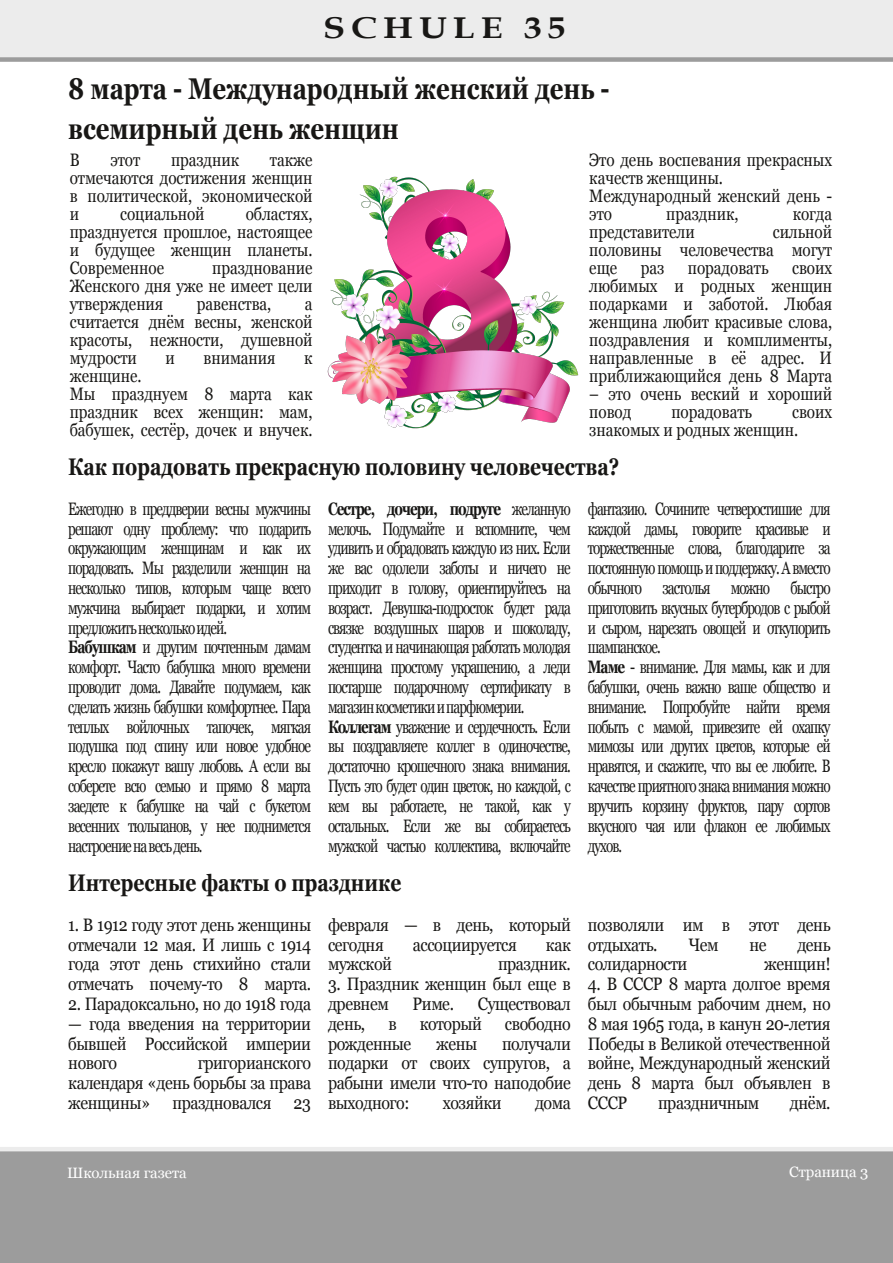
<style>
.page{position:relative;width:893px;height:1263px;background:#fff}
.page>*{position:absolute;margin:0;border:0;box-sizing:border-box;transform-origin:0 0}
.t1{font:700 30px/39.6px "Georgia";color:#181715;scale:.8 1}
.t2{font:700 30px "Book Antiqua";letter-spacing:.165em;color:#181715;scale:1.2 1}
.t3{font:700 24px "Georgia";color:#181715;scale:.8 1}
.t4{font:18px/19.8px "Georgia";letter-spacing:-.065em;color:#181715;scale:.75 1}
.t5{font:18px/19.8px "Georgia";letter-spacing:-.065em;color:#181715;text-align:justify;scale:.89 1}
.t6{font:18px/18px "Georgia";letter-spacing:-.065em;color:#181715;text-align:justify;scale:.85 1}
.t7{font:18px/19.8px "Georgia";letter-spacing:-.025em;color:#181715;scale:.89 1}
.t8{font:18px/18px "Georgia";letter-spacing:-.005em;color:#181715;scale:.85 1}
.t9{font:18px/18px "Georgia";color:#181715;scale:.85 1}
.t10{font:15px "Georgia";letter-spacing:-.005em;color:#fff}
.s1{font-weight:700}
</style>
<div class="page">
<div style="left:0;top:1147px;width:893px;height:116px;background:#9c9c9c"></div>
<svg style="left:0;top:0;width:893px;height:62px;background:#e6e6e6"></svg>
<img style="left:327px;top:176px;width:252px;height:253px">
<h1 class="t2" style="left:323px;top:11px;width:204px">SCHULE 35</h1>
<h1 class="t1" style="left:68px;top:69px;width:678px">8 марта - Международный женский день - всемирный день женщин</h1>
<p class="t6" style="left:70px;top:150px;width:13px">В</p>
<p class="t6" style="left:110px;top:150px;width:37px">этот</p>
<p class="t8" style="left:171px;top:150px;width:82px">праздник</p>
<p class="t9" style="left:589px;top:151px;width:287px">Это день воспевания прекрасных качеств женщины.<br>Международный женский день - это</p>
<p class="t6" style="left:70px;top:150px;width:287px;text-indent:200px">также отмечаются достижения женщин в политической, экономической и</p>
<p class="t6" style="left:70px;top:204px;width:287px;text-indent:176px">областях, празднуется прошлое, настоящее и будущее женщин планеты.<br>Современное</p>
<p class="t8" style="left:120px;top:204px;width:101px">социальной</p>
<p class="t8" style="left:666px;top:205px;width:87px">праздник,</p>
<p class="t6" style="left:793px;top:205px;width:48px">когда</p>
<p class="t8" style="left:589px;top:223px;width:125px">представители</p>
<p class="t6" style="left:589px;top:223px;width:287px;text-indent:183px">сильной половины человечества могут еще</p>
<p class="t6" style="left:70px;top:258px;width:287px;text-indent:143px">празднование Женского дня уже не имеет цели утверждения</p>
<p class="t6" style="left:589px;top:259px;width:287px;text-indent:203px">своих любимых и родных женщин подарками и заботой. Любая женщина любит красивые слова, поздравления и комплименты, направленные в её адрес. И приближающийся день 8 Марта</p>
<p class="t8" style="left:589px;top:385px;width:287px">– это очень веский и хороший повод</p>
<p class="t6" style="left:641px;top:259px;width:29px">раз</p>
<p class="t8" style="left:688px;top:259px;width:96px">порадовать</p>
<p class="t6" style="left:70px;top:294px;width:287px;text-indent:235px">а считается днём весны, женской красоты, нежности, душевной мудрости</p>
<p class="t9" style="left:197px;top:294px;width:89px">равенства,</p>
<p class="t6" style="left:166px;top:348px;width:13px">и</p>
<p class="t8" style="left:204px;top:348px;width:86px">внимания</p>
<p class="t6" style="left:304px;top:348px;width:11px">к</p>
<p class="t8" style="left:70px;top:366px;width:287px">женщине.<br>Мы празднуем 8 марта как праздник всех женщин: мам, бабушек, сестёр, дочек и внучек.</p>
<p class="t8" style="left:589px;top:403px;width:287px;text-indent:203px">своих знакомых и родных женщин.</p>
<h2 class="t3" style="left:68px;top:453px;width:690px">Как порадовать прекрасную половину человечества?</h2>
<p class="t4" style="left:68px;top:499px;width:325px">Ежегодно в преддверии весны мужчины решают одну проблему: что подарить окружающим женщинам и как их порадовать. Мы разделили женщин на несколько типов, которым чаще всего мужчина выбирает подарки, и хотим предложить несколько идей.<br><span class="s1">Бабушкам</span> и другим почтенным дамам комфорт. Часто бабушка много времени проводит дома. Давайте подумаем, как сделать жизнь бабушки комфортнее. Пара теплых войлочных тапочек, мягкая подушка под спину или новое удобное кресло покажут вашу любовь. А если вы соберете всю семью и прямо 8 марта заедете к бабушке на чай с букетом весенних тюльпанов, у нее поднимется настроение на весь день.</p>
<p class="t4" style="left:328px;top:499px;width:325px"><span class="s1">Сестре, дочери, подруге</span> желанную мелочь. Подумайте и вспомните, чем удивить и обрадовать каждую из них. Если же вас одолели заботы и ничего не приходит в голову, ориентируйтесь на возраст. Девушка-подросток будет рада связке воздушных шаров и шоколаду, студентка и начинающая работать молодая женщина простому украшению, а леди постарше подарочному сертификату в магазин косметики и парфюмерии.<br><span class="s1">Коллегам</span> уважение и сердечность. Если вы поздравляете коллег в одиночестве, достаточно крошечного знака внимания.<br>Пусть это будет один цветок, но каждой, с кем вы работаете, не такой, как у остальных. Если же вы собираетесь мужской частью коллектива, включайте</p>
<p class="t4" style="left:588px;top:499px;width:325px">фантазию. Сочините четверостишие для каждой дамы, говорите красивые и торжественные слова, благодарите за постоянную помощь и поддержку. А вместо обычного застолья можно быстро приготовить вкусных бутербродов с рыбой и сыром, нарезать овощей и откупорить шампанское.<br><span class="s1">Маме</span> - внимание. Для мамы, как и для бабушки, очень важно ваше общество и внимание. Попробуйте найти время побыть с мамой, привезите ей охапку мимозы или других цветов, которые ей нравятся, и скажите, что вы ее любите. В качестве приятного знака внимания можно вручить корзину фруктов, пару сортов вкусного чая или флакон ее любимых духов.</p>
<h2 class="t3" style="left:68px;top:869px;width:418px">Интересные факты о празднике</h2>
<p class="t5" style="left:68px;top:914px;width:274px">1. В 1912 году этот день женщины отмечали 12 мая. И лишь с 1914 года этот день стихийно стали отмечать почему-то 8 марта.</p>
<p class="t7" style="left:68px;top:994px;width:274px">2. Парадоксально, но до 1918 года</p>
<p class="t5" style="left:68px;top:1013px;width:274px">— года введения на территории бывшей Российской империи нового</p>
<p class="t8" style="left:671px;top:403px;width:96px">порадовать</p>
<p class="t7" style="left:328px;top:914px;width:274px">февраля — в день, который сегодня</p>
<p class="t7" style="left:588px;top:914px;width:274px">позволяли им в этот день отдыхать.</p>
<p class="t5" style="left:688px;top:934px;width:36px">Чем</p>
<p class="t5" style="left:749px;top:934px;width:21px">не</p>
<p class="t5" style="left:797px;top:934px;width:39px">день</p>
<p class="t7" style="left:413px;top:934px;width:118px">ассоциируется</p>
<p class="t5" style="left:546px;top:934px;width:30px">как</p>
<p class="t7" style="left:328px;top:954px;width:73px">мужской</p>
<p class="t7" style="left:498px;top:954px;width:83px">праздник.</p>
<p class="t7" style="left:328px;top:974px;width:274px">3. Праздник женщин был еще в древнем</p>
<p class="t7" style="left:588px;top:954px;width:113px">солидарности</p>
<p class="t5" style="left:764px;top:954px;width:76px">женщин!</p>
<p class="t5" style="left:588px;top:974px;width:274px">4. В СССР 8 марта долгое время был обычным рабочим днем, но 8 мая 1965 года, в канун 20-летия Победы в Великой отечественной войне, Международный женский день 8 марта был объявлен в СССР</p>
<p class="t5" style="left:413px;top:994px;width:48px">Риме.</p>
<p class="t7" style="left:478px;top:994px;width:106px">Существовал</p>
<p class="t5" style="left:328px;top:1013px;width:43px">день,</p>
<p class="t5" style="left:388px;top:1013px;width:11px">в</p>
<p class="t7" style="left:420px;top:1013px;width:71px">который</p>
<p class="t7" style="left:505px;top:1013px;width:76px">свободно</p>
<p class="t7" style="left:328px;top:1033px;width:95px">рожденные</p>
<p class="t5" style="left:436px;top:1033px;width:48px">жены</p>
<p class="t5" style="left:328px;top:1033px;width:274px;text-indent:174px">получали подарки от своих супругов, а рабыни имели что-то наподобие выходного:</p>
<p class="t5" style="left:68px;top:1053px;width:274px;text-indent:130px">григорианского календаря «день борьбы за права женщины» праздновался 23</p>
<p class="t7" style="left:443px;top:1093px;width:68px">хозяйки</p>
<p class="t5" style="left:535px;top:1093px;width:42px">дома</p>
<p class="t7" style="left:658px;top:1093px;width:115px">праздничным</p>
<p class="t5" style="left:790px;top:1093px;width:47px">днём.</p>
<p class="t10" style="left:67px;top:1164px;width:121px">Школьная газета</p>
<p class="t10" style="left:789px;top:1163px;width:81px">Страница 3</p>
</div>
